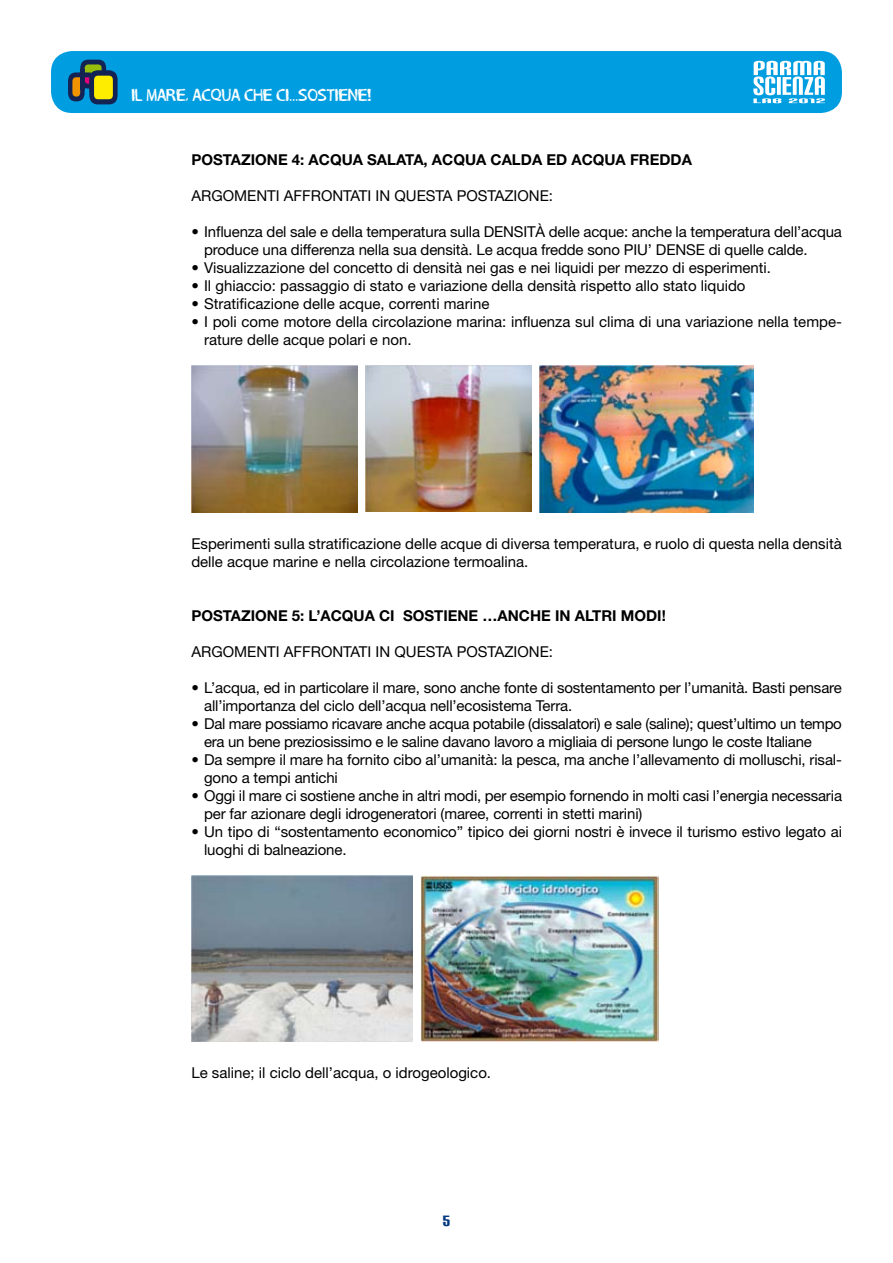
<style>
.page{position:relative;width:893px;height:1263px;background:#fff}
.page>*{position:absolute;margin:0;border:0;box-sizing:border-box;transform-origin:0 0}
.t1{font:18px "Carbon Block";color:#003882}
.t2{font:15px/18px "Helvetica Neue";letter-spacing:-.01em;color:#000}
.t3{font:700 15px "Helvetica Neue";color:#000}
.t4{font:13.5px "Grog Binge";letter-spacing:.01em;color:#fff}
</style>
<div class="page">
<div style="left:51px;top:51px;width:791px;height:62px;background:#009ee0;border-radius:21px"></div>
<svg style="left:68px;top:60px;width:50px;height:44px"></svg>
<svg style="left:753px;top:61px;width:72px;height:42px"></svg>
<img style="left:191px;top:366px;width:166px;height:147px">
<img style="left:366px;top:366px;width:165px;height:145px">
<img style="left:540px;top:366px;width:213px;height:147px">
<img style="left:191px;top:876px;width:221px;height:166px">
<img style="left:421px;top:876px;width:237px;height:166px">
<p class="t4" style="left:132px;top:88px;width:241px">IL MARE, ACQUA CHE CI...SOSTIENE!</p>
<p class="t3" style="left:191px;top:150px;width:502px">POSTAZIONE 4: ACQUA SALATA, ACQUA CALDA ED ACQUA FREDDA</p>
<p class="t2" style="left:191px;top:186px;width:363px">ARGOMENTI AFFRONTATI IN QUESTA POSTAZIONE:</p>
<p class="t2" style="left:204px;top:222px;width:639px;text-indent:-13px">• Influenza del sale e della temperatura sulla DENSITÀ delle acque: anche la temperatura dell’acqua produce una differenza nella sua densità. Le acqua fredde sono PIU’ DENSE di quelle calde.</p>
<p class="t2" style="left:191px;top:258px;width:581px">• Visualizzazione del concetto di densità nei gas e nei liquidi per mezzo di esperimenti.</p>
<p class="t2" style="left:191px;top:276px;width:556px">• Il ghiaccio: passaggio di stato e variazione della densità rispetto allo stato liquido</p>
<p class="t2" style="left:191px;top:294px;width:300px">• Stratificazione delle acque, correnti marine</p>
<p class="t2" style="left:204px;top:312px;width:639px;text-indent:-13px">• I poli come motore della circolazione marina: influenza sul clima di una variazione nella tempe&shy;rature delle acque polari e non.</p>
<p class="t2" style="left:191px;top:534px;width:652px">Esperimenti sulla stratificazione delle acque di diversa temperatura, e ruolo di questa nella densità delle acque marine e nella circolazione termoalina.</p>
<p class="t3" style="left:191px;top:606px;width:476px">POSTAZIONE 5: L’ACQUA CI SOSTIENE …ANCHE IN ALTRI MODI!</p>
<p class="t2" style="left:191px;top:642px;width:363px">ARGOMENTI AFFRONTATI IN QUESTA POSTAZIONE:</p>
<p class="t2" style="left:204px;top:678px;width:639px;text-indent:-13px">• L’acqua, ed in particolare il mare, sono anche fonte di sostentamento per l’umanità. Basti pensare all’importanza del ciclo dell’acqua nell’ecosistema Terra.</p>
<p class="t2" style="left:204px;top:714px;width:639px;text-indent:-13px">• Dal mare possiamo ricavare anche acqua potabile (dissalatori) e sale (saline); quest’ultimo un tempo era un bene preziosissimo e le saline davano lavoro a migliaia di persone lungo le coste Italiane</p>
<p class="t2" style="left:204px;top:750px;width:639px;text-indent:-13px">• Da sempre il mare ha fornito cibo al’umanità: la pesca, ma anche l’allevamento di molluschi, risal&shy;gono a tempi antichi</p>
<p class="t2" style="left:204px;top:786px;width:639px;text-indent:-13px">• Oggi il mare ci sostiene anche in altri modi, per esempio fornendo in molti casi l’energia necessaria per far azionare degli idrogeneratori (maree, correnti in stetti marini)</p>
<p class="t2" style="left:204px;top:822px;width:639px;text-indent:-13px">• Un tipo di “sostentamento economico” tipico dei giorni nostri è invece il turismo estivo legato ai luoghi di balneazione.</p>
<p class="t2" style="left:191px;top:1063px;width:301px">Le saline; il ciclo dell’acqua, o idrogeologico.</p>
<p class="t1" style="left:443px;top:1212px;width:9px">5</p>
</div>
